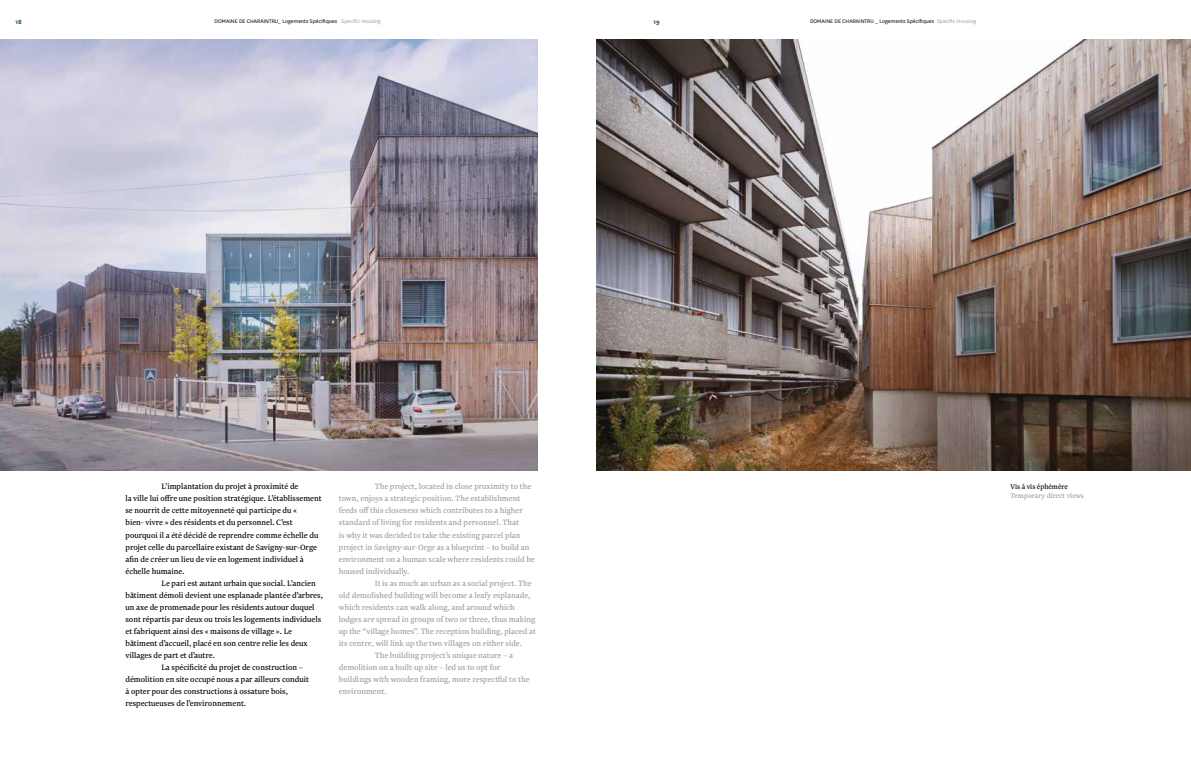
<style>
.page{position:relative;width:1191px;height:766px;background:#fff}
.page>*{position:absolute;margin:0;border:0;box-sizing:border-box;transform-origin:0 0}
.t1{font:9px "Newzald";color:#000}
.t2{font:9px "Newzald";color:#9d9d9c}
.t3{font:8px "Newzald";color:#9d9d9c}
.t4{font:8px "Newzald";color:#000}
.t5{font:600 7px "National";color:#123f4e}
.t6{font:6px "National";color:#000}
.s1{color:#9d9d9c}
</style>
<div class="page">
<img style="left:0;top:40px;width:537px;height:430px">
<img style="left:596px;top:40px;width:595px;height:430px">
<p class="t6" style="left:215px;top:17px;width:168px">DOMAINE DE CHARAINTRU_ Logements Spécifiques <span class="s1">Specific Housing</span></p>
<p class="t5" style="left:16px;top:17px;width:8px">18</p>
<p class="t5" style="left:653px;top:17px;width:8px">19</p>
<p class="t6" style="left:810px;top:17px;width:168px">DOMAINE DE CHARAINTRU _ Logements Spécifiques <span class="s1">Specific Housing</span></p>
<p class="t1" style="left:161px;top:481px;width:138px">L’implantation du projet à proximité de</p>
<p class="t1" style="left:125px;top:493px;width:198px">la ville lui offre une position stratégique. L’établissement</p>
<p class="t1" style="left:125px;top:505px;width:173px">se nourrit de cette mitoyenneté qui participe du «</p>
<p class="t1" style="left:125px;top:517px;width:169px">bien- vivre » des résidents et du personnel. C’est</p>
<p class="t1" style="left:125px;top:529px;width:194px">pourquoi il a été décidé de reprendre comme échelle du</p>
<p class="t1" style="left:125px;top:541px;width:193px">projet celle du parcellaire existant de Savigny-sur-Orge</p>
<p class="t1" style="left:125px;top:553px;width:180px">afin de créer un lieu de vie en logement individuel à</p>
<p class="t1" style="left:125px;top:565px;width:61px">échelle humaine.</p>
<p class="t1" style="left:161px;top:577px;width:156px">Le pari est autant urbain que social. L’ancien</p>
<p class="t1" style="left:125px;top:589px;width:199px">bâtiment démoli devient une esplanade plantée d’arbres,</p>
<p class="t1" style="left:125px;top:601px;width:191px">un axe de promenade pour les résidents autour duquel</p>
<p class="t1" style="left:125px;top:613px;width:197px">sont répartis par deux ou trois les logements individuels</p>
<p class="t1" style="left:125px;top:625px;width:168px">et fabriquent ainsi des « maisons de village ». Le</p>
<p class="t1" style="left:125px;top:637px;width:184px">bâtiment d’accueil, placé en son centre relie les deux</p>
<p class="t1" style="left:125px;top:649px;width:91px">villages de part et d’autre.</p>
<p class="t1" style="left:161px;top:661px;width:143px">La spécificité du projet de construction –</p>
<p class="t1" style="left:125px;top:673px;width:185px">démolition en site occupé nous a par ailleurs conduit</p>
<p class="t1" style="left:125px;top:685px;width:164px">à opter pour des constructions à ossature bois,</p>
<p class="t1" style="left:125px;top:697px;width:122px">respectueuses de l’environnement.</p>
<p class="t2" style="left:375px;top:481px;width:158px">The project, located in close proximity to the</p>
<p class="t2" style="left:339px;top:493px;width:183px">town, enjoys a strategic position. The establishment</p>
<p class="t2" style="left:339px;top:505px;width:185px">feeds off this closeness which contributes to a higher</p>
<p class="t2" style="left:339px;top:517px;width:182px">standard of living for residents and personnel. That</p>
<p class="t2" style="left:339px;top:529px;width:183px">is why it was decided to take the existing parcel plan</p>
<p class="t2" style="left:339px;top:541px;width:192px">project in Savigny-sur-Orge as a blueprint – to build an</p>
<p class="t2" style="left:339px;top:553px;width:197px">environment on a human scale where residents could be</p>
<p class="t2" style="left:339px;top:565px;width:72px">housed individually.</p>
<p class="t2" style="left:375px;top:577px;width:158px">It is as much an urban as a social project. The</p>
<p class="t2" style="left:339px;top:589px;width:193px">old demolished building will become a leafy esplanade,</p>
<p class="t2" style="left:339px;top:601px;width:177px">which residents can walk along, and around which</p>
<p class="t2" style="left:339px;top:613px;width:198px">lodges are spread in groups of two or three, thus making</p>
<p class="t2" style="left:339px;top:625px;width:198px">up the “village homes”. The reception building, placed at</p>
<p class="t2" style="left:339px;top:637px;width:185px">its centre, will link up the two villages on either side.</p>
<p class="t2" style="left:375px;top:649px;width:140px">The building project’s unique nature – a</p>
<p class="t2" style="left:339px;top:661px;width:163px">demolition on a built-up site – led us to opt for</p>
<p class="t2" style="left:339px;top:673px;width:192px">buildings with wooden framing, more respectful to the</p>
<p class="t2" style="left:339px;top:685px;width:49px">environment.</p>
<p class="t4" style="left:1010px;top:481px;width:59px">Vis à vis éphémère</p>
<p class="t3" style="left:1010px;top:490px;width:75px">Temporary direct views</p>
</div>
